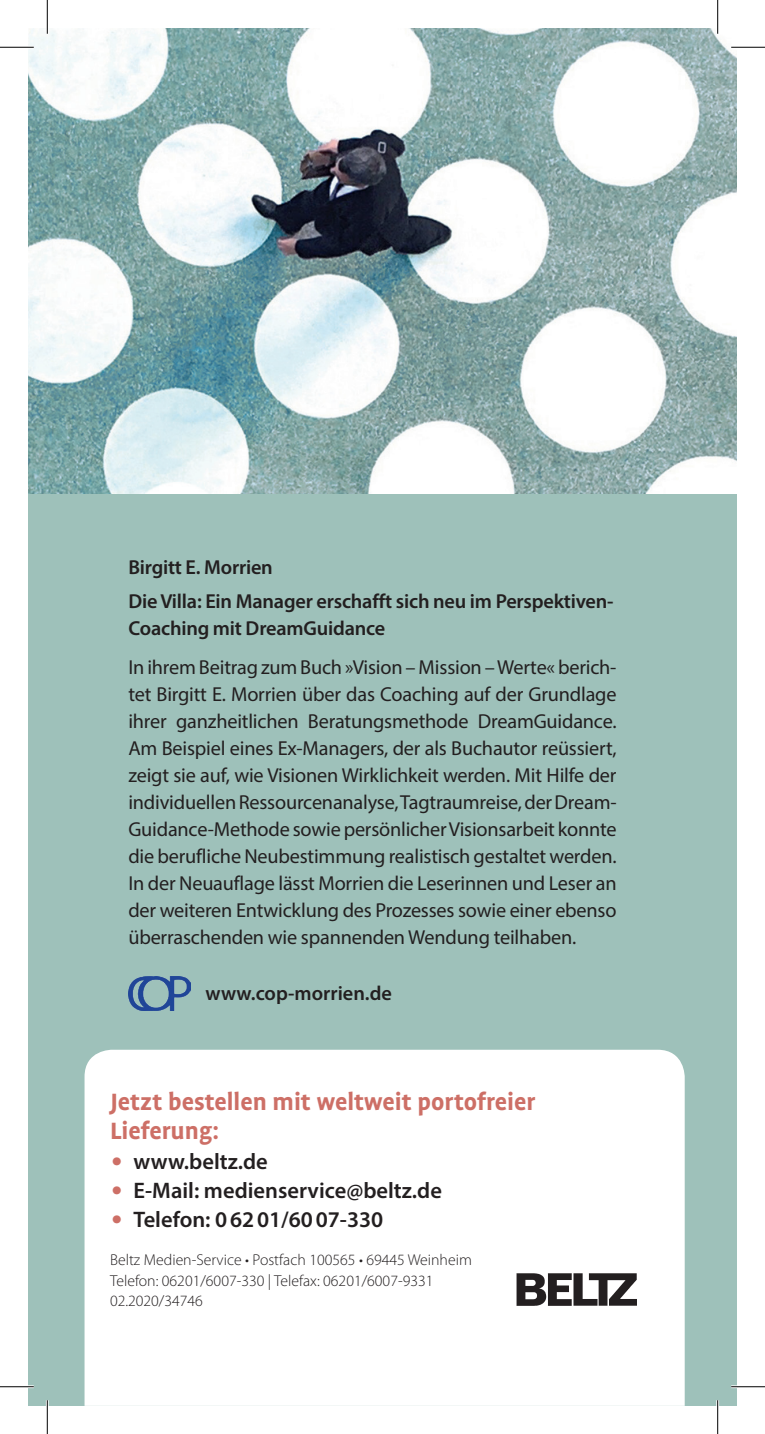
<style>
.page{position:relative;width:765px;height:1434px;background:#fff}
.page>*{position:absolute;margin:0;border:0;box-sizing:border-box;transform-origin:0 0}
.t1{font:700 27px/29.2px "Profile OT";color:#cd6f66}
.t2{font:600 22.5px/29.2px "Myriad Pro";color:#231f20}
.t3{font:20.25px/27px "Myriad Pro";letter-spacing:-.01em;color:#231f20;text-align:justify}
.t4{font:600 20.25px/33.3px "Myriad Pro";letter-spacing:-.01em;color:#231f20}
.t5{font:300 15.75px/20.2px "Myriad Pro";color:#231f20}
.s1{font-family:"European Pi Three";font-weight:400;font-size:20.25px;color:#cd6f66}
</style>
<div class="page">
<div style="left:28px;top:28px;width:708px;height:1378px;background:#9ec1ba"></div>
<div style="left:84px;top:1050px;width:600px;height:356px;background:#fff"></div>
<img style="left:516px;top:1274px;width:120px;height:31px">
<img style="left:28px;top:28px;width:708px;height:466px">
<img style="left:129px;top:977px;width:62px;height:34px">
<hr style="left:0;top:46px;width:34px;height:3px;background:#fff">
<hr style="left:730px;top:46px;width:34px;height:3px;background:#fff">
<hr style="left:0;top:1385px;width:34px;height:3px;background:#fff">
<hr style="left:730px;top:1385px;width:34px;height:3px;background:#fff">
<hr style="left:46px;top:0;width:3px;height:34px;background:#fff">
<hr style="left:46px;top:1400px;width:3px;height:34px;background:#fff">
<hr style="left:716px;top:0;width:2px;height:34px;background:#fff">
<hr style="left:716px;top:1400px;width:2px;height:34px;background:#fff">
<hr style="left:0;top:47px;width:34px;height:1px;background:#000">
<hr style="left:730px;top:47px;width:34px;height:1px;background:#000">
<hr style="left:0;top:1386px;width:34px;height:1px;background:#000">
<hr style="left:730px;top:1386px;width:34px;height:1px;background:#000">
<hr style="left:47px;top:0;width:1px;height:34px;background:#000">
<hr style="left:47px;top:1400px;width:1px;height:34px;background:#000">
<hr style="left:717px;top:0;width:1px;height:34px;background:#000">
<hr style="left:717px;top:1400px;width:1px;height:34px;background:#000">
<p class="t4" style="left:128px;top:550px;width:486px">Birgitt E. Morrien<br>Die Villa: Ein Manager erschafft sich neu im Perspektiven-</p>
<p class="t4" style="left:128px;top:611px;width:258px">Coaching mit DreamGuidance</p>
<p class="t3" style="left:128px;top:654px;width:489px">In ihrem Beitrag zum Buch »Vision – Mission – Werte« berich&shy;tet Birgitt E. Morrien über das Coaching auf der Grundlage ihrer ganzheitlichen Beratungsmethode DreamGuidance.<br>Am Beispiel eines Ex-Managers, der als Buchautor reüssiert, zeigt sie auf, wie Visionen Wirklichkeit werden. Mit Hilfe der individuellen Ressourcenanalyse, Tagtraumreise, der Dream-Guidance-Methode sowie persönlicher Visionsarbeit konnte die berufliche Neubestimmung realistisch gestaltet werden.<br>In der Neuauflage lässt Morrien die Leserinnen und Leser an der weiteren Entwicklung des Prozesses sowie einer ebenso überraschenden wie spannenden Wendung teilhaben.</p>
<p class="t4" style="left:205px;top:976px;width:188px">www.cop-morrien.de</p>
<h1 class="t1" style="left:110px;top:1088px;width:426px">Jetzt bestellen mit weltweit portofreier<br>Lieferung:</h1>
<p class="t2" style="left:110px;top:1146px;width:333px"><span class="s1">O</span> www.beltz.de<br><span class="s1">O</span> E-Mail: medienservice@beltz.de<br><span class="s1">O</span> Telefon: 06201/6007-330</p>
<p class="t5" style="left:110px;top:1250px;width:363px">Beltz Medien-Service • Postfach 100565 • 69445 Weinheim<br>Telefon: 06201/6007-330 | Telefax: 06201/6007-9331<br>02.2020/34746</p>
</div>
